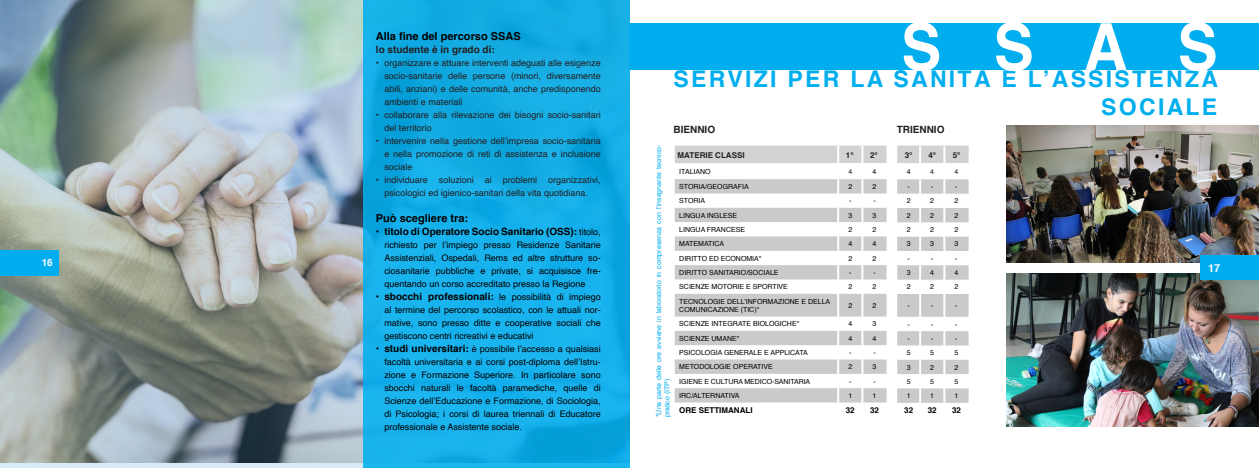
<style>
.page{position:relative;width:1259px;height:468px;background:#fff}
.page>*{position:absolute;margin:0;border:0;box-sizing:border-box;transform-origin:0 0}
.t1{font:700 64.8px "Helvetica";color:#fff;scale:.93 1}
.t2{font:700 23px/27.6px "Helvetica";letter-spacing:.1em;color:#00aeef;text-align:right}
.t3{font:700 11px "Helvetica";color:#000}
.t4{font:700 11px "Helvetica";color:#fff}
.t5{font:700 10px "Helvetica";color:#000}
.t6{font:700 10px "Helvetica";color:#231f20}
.t7{font:700 10px "Helvetica";color:#fff}
.t8{font:9px/13px "Helvetica";color:#000;text-align:justify}
.t9{font:9px/13px "Helvetica";color:#231f20;text-align:justify}
.t10{font:700 8px "Helvetica";color:#000001}
.t11{font:700 8px "Helvetica";color:#231f20}
.t12{font:7px/8.4px "Helvetica";color:#000001}
.t13{font:7px/8.4px "Helvetica";color:#00aeef}
.t14{font:7px "Helvetica";color:#000}
.t15{font:7px "Helvetica";color:#231f20}
.s1{font-weight:400;font-size:9px}
.s2{font-weight:700;font-size:10px}
</style>
<div class="page">
<svg style="left:363px;top:0;width:266px;height:468px;background:#13ade7"></svg>
<img style="left:0;top:0;width:363px;height:468px">
<div style="left:629px;top:23px;width:630px;height:47px;background:#00aeef"></div>
<svg style="left:675px;top:294px;width:211px;height:108px;fill:#c9cacc"></svg>
<svg style="left:675px;top:145px;width:211px;height:149px"></svg>
<hr style="left:837px;top:294px;width:2px;height:22px;background:#fff">
<hr style="left:861px;top:294px;width:2px;height:22px;background:#fff">
<svg style="left:837px;top:316px;width:2px;height:87px"></svg>
<svg style="left:861px;top:316px;width:2px;height:87px"></svg>
<svg style="left:897px;top:145px;width:71px;height:258px"></svg>
<img style="left:1006px;top:125px;width:253px;height:137px">
<img style="left:1006px;top:274px;width:253px;height:152px">
<div style="left:1200px;top:255px;width:59px;height:25px;background:#00aeef"></div>
<div style="left:0;top:250px;width:59px;height:26px;background:#00aeef"></div>
<p class="t7" style="left:42px;top:255px;width:13px">16</p>
<p class="t3" style="left:376px;top:27px;width:146px">Alla fine del percorso SSAS</p>
<p class="t6" style="left:376px;top:42px;width:120px">lo studente è in grado di:</p>
<p class="t9" style="left:384px;top:57px;width:218px;text-indent:-9px">• organizzare e attuare interventi adeguati alle esigenze socio-sanitarie delle persone (minori, diversamente abili, anziani) e delle comunità, anche predisponendo ambienti e materiali</p>
<p class="t9" style="left:384px;top:109px;width:218px;text-indent:-9px">• collaborare alla rilevazione dei bisogni socio-sanitari del territorio</p>
<p class="t9" style="left:384px;top:135px;width:218px;text-indent:-9px">• intervenire nella gestione dell’impresa socio-sanitaria e nella promozione di reti di assistenza e inclusione sociale</p>
<p class="t9" style="left:376px;top:174px;width:226px;text-align:center">• individuare soluzioni ai problemi organizzativi, psicologici ed igienico-sanitari della vita quotidiana.</p>
<p class="t3" style="left:376px;top:209px;width:94px">Può scegliere tra:</p>
<p class="t5" style="left:376px;top:224px;width:226px">• titolo di Operatore Socio Sanitario (OSS): <span class="s1">titolo,</span></p>
<p class="t8" style="left:384px;top:239px;width:218px">richiesto per l’impiego presso Residenze Sanitarie Assistenziali, Ospedali, Rems ed altre strutture so&shy;ciosanitarie pubbliche e private, si acquisisce fre&shy;quentando un corso accreditato presso la Regione</p>
<p class="t5" style="left:376px;top:289px;width:226px">• sbocchi professionali: <span class="s1">le possibilità di impiego</span></p>
<p class="t8" style="left:384px;top:304px;width:218px">al termine del percorso scolastico, con le attuali nor&shy;mative, sono presso ditte e cooperative sociali che gestiscono centri ricreativi e educativi</p>
<p class="t8" style="left:384px;top:343px;width:218px;text-indent:-9px"><span class="s2">• studi universitari:</span> è possibile l’accesso a qualsiasi facoltà universitaria e ai corsi post-diploma dell’Istru&shy;zione e Formazione Superiore. In particolare sono sbocchi naturali le facoltà paramediche, quelle di Scienze dell’Educazione e Formazione, di Sociologia, di Psicologia; i corsi di laurea triennali di Educatore professionale e Assistente sociale.</p>
<p class="t1" style="left:901px;top:-5px;width:342px">S S A S</p>
<p class="t2" style="left:673px;top:66px;width:546px">SERVIZI PER LA SANITÀ E L’ASSISTENZA<br>SOCIALE</p>
<p class="t6" style="left:673px;top:121px;width:43px">BIENNIO</p>
<p class="t6" style="left:896px;top:121px;width:49px">TRIENNIO</p>
<p class="t11" style="left:677px;top:148px;width:68px">MATERIE CLASSI</p>
<p class="t11" style="left:846px;top:148px;width:9px">1°</p>
<p class="t11" style="left:870px;top:148px;width:9px">2°</p>
<p class="t14" style="left:679px;top:166px;width:33px">ITALIANO</p>
<p class="t15" style="left:848px;top:166px;width:5px">4</p>
<p class="t14" style="left:872px;top:166px;width:5px">4</p>
<p class="t14" style="left:679px;top:181px;width:71px">STORIA/GEOGRAFIA</p>
<p class="t12" style="left:848px;top:182px;width:5px">2</p>
<p class="t12" style="left:872px;top:182px;width:5px">2</p>
<p class="t14" style="left:679px;top:195px;width:27px">STORIA</p>
<p class="t12" style="left:849px;top:197px;width:4px">-</p>
<p class="t12" style="left:873px;top:197px;width:4px">-</p>
<p class="t12" style="left:679px;top:211px;width:59px">LINGUA INGLESE</p>
<p class="t12" style="left:848px;top:211px;width:5px">3</p>
<p class="t12" style="left:872px;top:211px;width:5px">3</p>
<p class="t12" style="left:679px;top:225px;width:67px">LINGUA FRANCESE</p>
<p class="t12" style="left:848px;top:225px;width:5px">2</p>
<p class="t12" style="left:872px;top:225px;width:5px">2</p>
<p class="t12" style="left:679px;top:240px;width:46px">MATEMATICA</p>
<p class="t12" style="left:848px;top:240px;width:5px">4</p>
<p class="t12" style="left:872px;top:240px;width:5px">4</p>
<p class="t12" style="left:679px;top:254px;width:84px">DIRITTO ED ECONOMIA*</p>
<p class="t12" style="left:848px;top:254px;width:5px">2</p>
<p class="t12" style="left:872px;top:254px;width:5px">2</p>
<p class="t12" style="left:679px;top:268px;width:101px">DIRITTO SANITARIO/SOCIALE</p>
<p class="t12" style="left:849px;top:268px;width:4px">-</p>
<p class="t12" style="left:873px;top:268px;width:4px">-</p>
<p class="t12" style="left:679px;top:283px;width:110px">SCIENZE MOTORIE E SPORTIVE</p>
<p class="t12" style="left:848px;top:283px;width:5px">2</p>
<p class="t12" style="left:872px;top:283px;width:5px">2</p>
<p class="t12" style="left:679px;top:297px;width:152px">TECNOLOGIE DELL’INFORMAZIONE E DELLA<br>COMUNICAZIONE (TIC)*</p>
<p class="t12" style="left:848px;top:301px;width:5px">2</p>
<p class="t12" style="left:872px;top:301px;width:5px">2</p>
<p class="t12" style="left:679px;top:320px;width:122px">SCIENZE INTEGRATE BIOLOGICHE*</p>
<p class="t12" style="left:848px;top:320px;width:5px">4</p>
<p class="t12" style="left:872px;top:320px;width:5px">3</p>
<p class="t12" style="left:679px;top:334px;width:62px">SCIENZE UMANE*</p>
<p class="t12" style="left:848px;top:334px;width:5px">4</p>
<p class="t12" style="left:872px;top:334px;width:5px">4</p>
<p class="t12" style="left:679px;top:348px;width:130px">PSICOLOGIA GENERALE E APPLICATA</p>
<p class="t12" style="left:849px;top:348px;width:4px">-</p>
<p class="t12" style="left:873px;top:348px;width:4px">-</p>
<p class="t12" style="left:679px;top:363px;width:95px">METODOLOGIE OPERATIVE</p>
<p class="t12" style="left:848px;top:363px;width:5px">2</p>
<p class="t12" style="left:872px;top:363px;width:5px">3</p>
<p class="t12" style="left:679px;top:377px;width:132px">IGIENE E CULTURA MEDICO-SANITARIA</p>
<p class="t12" style="left:849px;top:377px;width:4px">-</p>
<p class="t12" style="left:873px;top:377px;width:4px">-</p>
<p class="t12" style="left:679px;top:391px;width:62px">IRC/ALTERNATIVA</p>
<p class="t12" style="left:848px;top:391px;width:5px">1</p>
<p class="t12" style="left:872px;top:391px;width:5px">1</p>
<p class="t10" style="left:679px;top:404px;width:75px">ORE SETTIMANALI</p>
<p class="t10" style="left:846px;top:404px;width:10px">32</p>
<p class="t10" style="left:870px;top:404px;width:10px">32</p>
<p class="t13" style="left:654px;top:417px;width:274px;rotate:-90deg">*Una parte delle ore avviene in laboratorio in compresenza con l’insegnante tecnico&shy;pratico (ITP)</p>
<p class="t11" style="left:905px;top:148px;width:9px">3°</p>
<p class="t11" style="left:928px;top:148px;width:9px">4°</p>
<p class="t11" style="left:952px;top:148px;width:9px">5°</p>
<p class="t14" style="left:906px;top:166px;width:5px">4</p>
<p class="t15" style="left:930px;top:166px;width:5px">4</p>
<p class="t15" style="left:954px;top:166px;width:5px">4</p>
<p class="t14" style="left:907px;top:181px;width:4px">-</p>
<p class="t12" style="left:931px;top:183px;width:4px">-</p>
<p class="t12" style="left:955px;top:183px;width:4px">-</p>
<p class="t14" style="left:906px;top:195px;width:5px">2</p>
<p class="t12" style="left:930px;top:197px;width:5px">2</p>
<p class="t12" style="left:954px;top:197px;width:5px">2</p>
<p class="t12" style="left:906px;top:211px;width:5px">2</p>
<p class="t12" style="left:930px;top:211px;width:5px">2</p>
<p class="t12" style="left:954px;top:211px;width:5px">2</p>
<p class="t12" style="left:906px;top:226px;width:5px">2</p>
<p class="t12" style="left:930px;top:226px;width:5px">2</p>
<p class="t12" style="left:954px;top:226px;width:5px">2</p>
<p class="t12" style="left:906px;top:240px;width:5px">3</p>
<p class="t12" style="left:930px;top:240px;width:5px">3</p>
<p class="t12" style="left:954px;top:240px;width:5px">3</p>
<p class="t12" style="left:907px;top:254px;width:4px">-</p>
<p class="t12" style="left:931px;top:254px;width:4px">-</p>
<p class="t12" style="left:955px;top:254px;width:4px">-</p>
<p class="t12" style="left:906px;top:269px;width:5px">3</p>
<p class="t12" style="left:930px;top:269px;width:5px">4</p>
<p class="t12" style="left:954px;top:269px;width:5px">4</p>
<p class="t12" style="left:906px;top:283px;width:5px">2</p>
<p class="t12" style="left:930px;top:283px;width:5px">2</p>
<p class="t12" style="left:954px;top:283px;width:5px">2</p>
<p class="t12" style="left:907px;top:301px;width:4px">-</p>
<p class="t12" style="left:931px;top:301px;width:4px">-</p>
<p class="t12" style="left:955px;top:301px;width:4px">-</p>
<p class="t12" style="left:907px;top:320px;width:4px">-</p>
<p class="t12" style="left:931px;top:320px;width:4px">-</p>
<p class="t12" style="left:955px;top:320px;width:4px">-</p>
<p class="t12" style="left:907px;top:334px;width:4px">-</p>
<p class="t12" style="left:931px;top:334px;width:4px">-</p>
<p class="t12" style="left:955px;top:334px;width:4px">-</p>
<p class="t12" style="left:906px;top:349px;width:5px">5</p>
<p class="t12" style="left:930px;top:349px;width:5px">5</p>
<p class="t12" style="left:954px;top:349px;width:5px">5</p>
<p class="t12" style="left:906px;top:363px;width:5px">3</p>
<p class="t12" style="left:930px;top:363px;width:5px">2</p>
<p class="t12" style="left:954px;top:363px;width:5px">2</p>
<p class="t12" style="left:906px;top:377px;width:5px">5</p>
<p class="t12" style="left:930px;top:377px;width:5px">5</p>
<p class="t12" style="left:954px;top:377px;width:5px">5</p>
<p class="t12" style="left:906px;top:392px;width:5px">1</p>
<p class="t12" style="left:930px;top:392px;width:5px">1</p>
<p class="t12" style="left:954px;top:392px;width:5px">1</p>
<p class="t10" style="left:904px;top:404px;width:10px">32</p>
<p class="t10" style="left:928px;top:404px;width:10px">32</p>
<p class="t10" style="left:952px;top:404px;width:10px">32</p>
<p class="t4" style="left:1208px;top:259px;width:14px">17</p>
</div>
